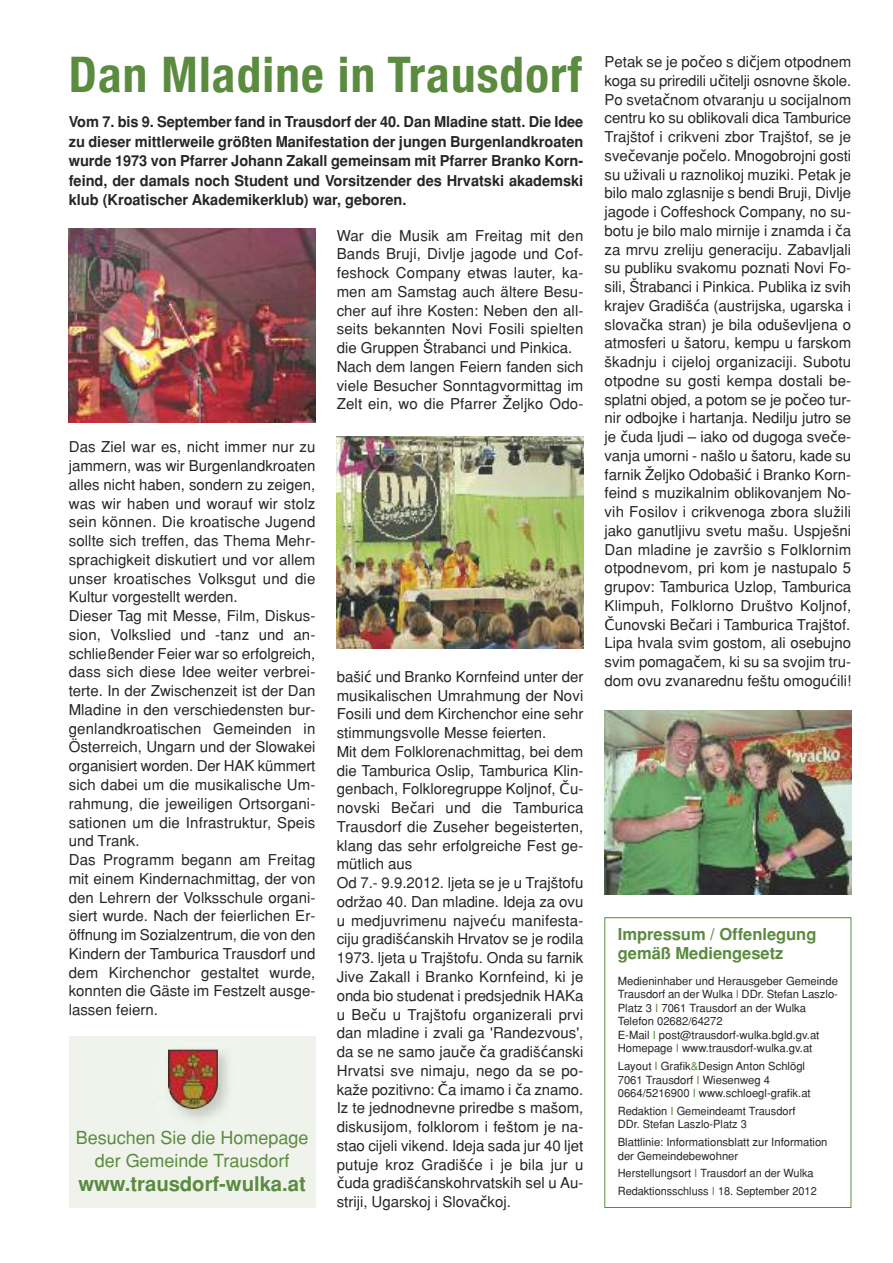
<style>
.page{position:relative;width:893px;height:1263px;background:#fff}
.page>*{position:absolute;margin:0;border:0;box-sizing:border-box;transform-origin:0 0}
.t1{font:700 condensed 49.05px "Helvetica Neue";letter-spacing:.025em;color:#5b8b3f}
.t2{font:700 20.25px "Helvetica";color:#5b8b3f}
.t3{font:18px/23px "Helvetica";color:#5b8b3f;text-align:center}
.t4{font:700 16.5px/19.5px "Helvetica";color:#5b8b3f}
.t5{font:15px/18.8px "Helvetica";color:#272627}
.t6{font:700 15px/19.5px "Helvetica";color:#272627;text-align:justify}
.t7{font:11.25px/13.5px "Helvetica";color:#272627}
.s1{font-family:"Lucida Grande"}
.s2{color:#5b8b3f}
</style>
<div class="page">
<div style="left:605px;top:917px;width:246px;height:291px;border:1px solid #5b8b3f"></div>
<img style="left:605px;top:710px;width:246px;height:184px">
<img style="left:337px;top:436px;width:246px;height:213px">
<img style="left:69px;top:228px;width:246px;height:194px">
<div style="left:69px;top:1036px;width:246px;height:172px;background:#eff3ec"></div>
<img style="left:168px;top:1050px;width:50px;height:59px">
<h1 class="t1" style="left:69px;top:45px;width:515px">Dan Mladine in Trausdorf</h1>
<p class="t6" style="left:69px;top:112px;width:516px">Vom 7. bis 9. September fand in Trausdorf der 40. Dan Mladine statt. Die Idee zu dieser mittlerweile größten Manifestation der jungen Burgenlandkroaten wurde 1973 von Pfarrer Johann Zakall gemeinsam mit Pfarrer Branko Korn&shy;feind, der damals noch Student und Vorsitzender des Hrvatski akademski klub (Kroatischer Akademikerklub) war, geboren.</p>
<p class="t5" style="left:69px;top:438px;width:248px">Das Ziel war es, nicht immer nur zu jammern, was wir Burgenlandkroaten alles nicht haben, sondern zu zeigen, was wir haben und worauf wir stolz sein können. Die kroatische Jugend sollte sich treffen, das Thema Mehr&shy;sprachigkeit diskutiert und vor allem unser kroatisches Volksgut und die Kultur vorgestellt werden.<br>Dieser Tag mit Messe, Film, Diskus&shy;sion, Volkslied und -tanz und an&shy;schließender Feier war so erfolgreich, dass sich diese Idee weiter verbrei&shy;terte. In der Zwischenzeit ist der Dan Mladine in den verschiedensten bur&shy;genlandkroatischen Gemeinden in Österreich, Ungarn und der Slowakei organisiert worden. Der HAK kümmert sich dabei um die musikalische Um&shy;rahmung, die jeweiligen Ortsorgani&shy;sationen um die Infrastruktur, Speis und Trank.<br>Das Programm begann am Freitag mit einem Kindernachmittag, der von den Lehrern der Volksschule organi&shy;siert wurde. Nach der feierlichen Er&shy;öffnung im Sozialzentrum, die von den Kindern der Tamburica Trausdorf und dem Kirchenchor gestaltet wurde, konnten die Gäste im Festzelt ausge&shy;lassen feiern.</p>
<p class="t3" style="left:76px;top:1126px;width:234px">Besuchen Sie die Homepage der Gemeinde Trausdorf</p>
<h2 class="t2" style="left:78px;top:1172px;width:229px">www.trausdorf-wulka.at</h2>
<p class="t5" style="left:337px;top:226px;width:248px">War die Musik am Freitag mit den Bands Bruji, Divlje jagode und Cof&shy;feshock Company etwas lauter, ka&shy;men am Samstag auch ältere Besu&shy;cher auf ihre Kosten: Neben den all&shy;seits bekannten Novi Fosili spielten die Gruppen Štrabanci und Pinkica.<br>Nach dem langen Feiern fanden sich viele Besucher Sonntagvormittag im Zelt ein, wo die Pfarrer Željko Odo-</p>
<p class="t5" style="left:337px;top:667px;width:248px">baši<span class="s1">ć</span> und Branko Kornfeind unter der musikalischen Umrahmung der Novi Fosili und dem Kirchenchor eine sehr stimmungsvolle Messe feierten.<br>Mit dem Folklorenachmittag, bei dem die Tamburica Oslip, Tamburica Klin&shy;genbach, Folkloregruppe Koljnof, <span class="s1">Č</span>u&shy;novski Be<span class="s1">č</span>ari und die Tamburica Trausdorf die Zuseher begeisterten, klang das sehr erfolgreiche Fest ge&shy;mütlich aus<br>Od 7.- 9.9.2012. ljeta se je u Trajštofu održao 40. Dan mladine. Ideja za ovu u medjuvrimenu najve<span class="s1">ć</span>u manifesta&shy;ciju gradiš<span class="s1">ć</span>anskih Hrvatov se je rodila 1973. ljeta u Trajštofu. Onda su farnik Jive Zakall i Branko Kornfeind, ki je onda bio studenat i predsjednik HAKa u Be<span class="s1">č</span>u u Trajštofu organizerali prvi dan mladine i zvali ga 'Randezvous', da se ne samo jau<span class="s1">č</span>e <span class="s1">č</span>a gradiš<span class="s1">ć</span>anski Hrvatsi sve nimaju, nego da se po&shy;kaže pozitivno: <span class="s1">Č</span>a imamo i <span class="s1">č</span>a znamo.<br>Iz te jednodnevne priredbe s mašom, diskusijom, folklorom i feštom je na&shy;stao cijeli vikend. Ideja sada jur 40 ljet putuje kroz Gradiš<span class="s1">ć</span>e i je bila jur u <span class="s1">č</span>uda gradiš<span class="s1">ć</span>anskohrvatskih sel u Au&shy;striji, Ugarskoj i Slova<span class="s1">č</span>koj.</p>
<p class="t5" style="left:605px;top:52px;width:248px;text-align:justify">Petak se je po<span class="s1">č</span>eo s di<span class="s1">č</span>jem otpodnem koga su priredili u<span class="s1">č</span>itelji osnovne škole.<br>Po sveta<span class="s1">č</span>nom otvaranju u socijalnom centru ko su oblikovali dica Tamburice Trajštof i crikveni zbor Trajštof, se je sve<span class="s1">č</span>evanje po<span class="s1">č</span>elo. Mnogobrojni gosti su uživali u raznolikoj muziki. Petak je bilo malo zglasnije s bendi Bruji, Divlje jagode i Coffeshock Company, no su&shy;botu je bilo malo mirnije i znamda i <span class="s1">č</span>a za mrvu zreliju generaciju. Zabavljali su publiku svakomu poznati Novi Fo&shy;sili, Štrabanci i Pinkica. Publika iz svih krajev Gradiš<span class="s1">ć</span>a (austrijska, ugarska i slova<span class="s1">č</span>ka stran) je bila oduševljena o atmosferi u šatoru, kempu u farskom škadnju i cijeloj organizaciji. Subotu otpodne su gosti kempa dostali be&shy;splatni objed, a potom se je po<span class="s1">č</span>eo tur&shy;nir odbojke i hartanja. Nedilju jutro se je <span class="s1">č</span>uda ljudi – iako od dugoga sve<span class="s1">č</span>e&shy;vanja umorni - našlo u šatoru, kade su farnik Željko Odobaši<span class="s1">ć</span> i Branko Korn&shy;feind s muzikalnim oblikovanjem No&shy;vih Fosilov i crikvenoga zbora služili jako ganutljivu svetu mašu. Uspješni Dan mladine je završio s Folklornim otpodnevom, pri kom je nastupalo 5 grupov: Tamburica Uzlop, Tamburica Klimpuh, Folklorno Društvo Koljnof, <span class="s1">Č</span>unovski Be<span class="s1">č</span>ari i Tamburica Trajštof.<br>Lipa hvala svim gostom, ali osebujno svim pomaga<span class="s1">č</span>em, ki su sa svojim tru&shy;dom ovu zvanarednu feštu omogu<span class="s1">ć</span>ili!</p>
<p class="t4" style="left:618px;top:924px;width:200px">Impressum / Offenlegung gemäß Mediengesetz</p>
<p class="t7" style="left:618px;top:974px;width:222px">Medieninhaber und Herausgeber Gemeinde Trausdorf an der Wulka <span class="s2">I</span> DDr. Stefan Laszlo-Platz 3 <span class="s2">I</span> 7061 Trausdorf an der Wulka Telefon 02682/64272<br>E-Mail <span class="s2">I</span> post@trausdorf-wulka.bgld.gv.at Homepage <span class="s2">I</span> www.trausdorf-wulka.gv.at</p>
<p class="t7" style="left:618px;top:1059px;width:194px">Layout <span class="s2">I</span> Grafik<span class="s2">&amp;</span>Design Anton Schlögl<br>7061 Trausdorf <span class="s2">I</span> Wiesenweg 4<br>0664/5216900 <span class="s2">I</span> www.schloegl-grafik.at</p>
<p class="t7" style="left:618px;top:1104px;width:179px">Redaktion <span class="s2">I</span> Gemeindeamt Trausdorf<br>DDr. Stefan Laszlo-Platz 3</p>
<p class="t7" style="left:618px;top:1135px;width:211px">Blattlinie: Informationsblatt zur Information der Gemeindebewohner</p>
<p class="t7" style="left:618px;top:1164px;width:200px;line-height:17.7px">Herstellungsort <span class="s2">I</span> Trausdorf an der Wulka<br>Redaktionsschluss <span class="s2">I</span> 18. September 2012</p>
</div>
